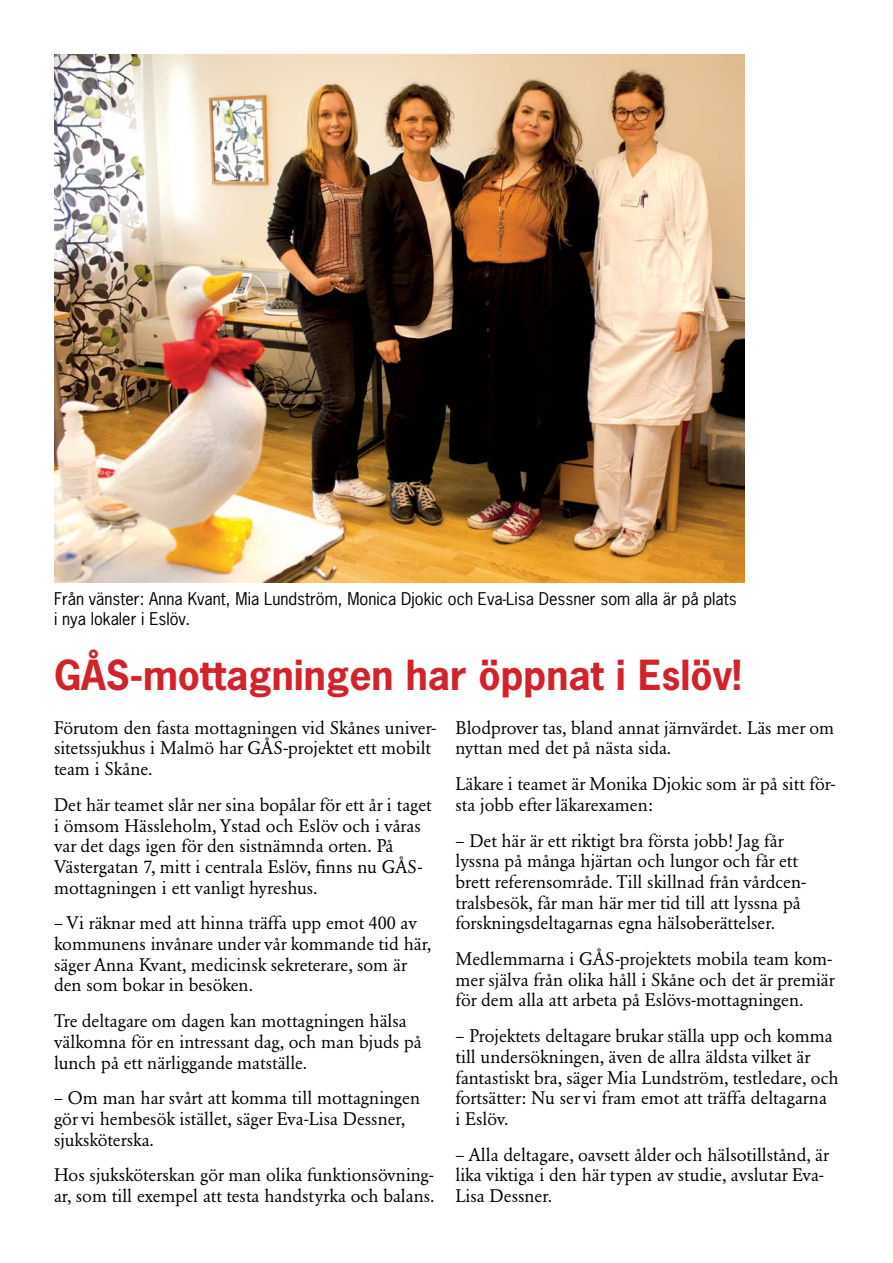
<style>
.page{position:relative;width:893px;height:1263px;background:#fff}
.page>*{position:absolute;margin:0;border:0;box-sizing:border-box;transform-origin:0 0}
.t1{font:700 39px "News Gothic LT";color:#d2232a}
.t2{font:18px/20.7px "Garamond Berth BQ";color:#000}
.t3{font:16.5px/19.8px "News Gothic LT";color:#000}
</style>
<div class="page">
<img style="left:55px;top:54px;width:689px;height:528px">
<p class="t3" style="left:54px;top:589px;width:684px">Från vänster: Anna Kvant, Mia Lundström, Monica Djokic och Eva-Lisa Dessner som alla är på plats i nya lokaler i Eslöv.</p>
<h1 class="t1" style="left:54px;top:650px;width:689px">GÅS-mottagningen har öppnat i Eslöv!</h1>
<p class="t2" style="left:54px;top:717px;width:384px">Förutom den fasta mottagningen vid Skånes univer&shy;sitetssjukhus i Malmö har GÅS-projektet ett mobilt team i Skåne.</p>
<p class="t2" style="left:54px;top:794px;width:379px">Det här teamet slår ner sina bopålar för ett år i taget i ömsom Hässleholm, Ystad och Eslöv och i våras var det dags igen för den sistnämnda orten. På Västergatan 7, mitt i centrala Eslöv, finns nu GÅS&shy;mottagningen i ett vanligt hyreshus.</p>
<p class="t2" style="left:54px;top:913px;width:379px">– Vi räknar med att hinna träffa upp emot 400 av kommunens invånare under vår kommande tid här, säger Anna Kvant, medicinsk sekreterare, som är den som bokar in besöken.</p>
<p class="t2" style="left:54px;top:1011px;width:369px">Tre deltagare om dagen kan mottagningen hälsa välkomna för en intressant dag, och man bjuds på lunch på ett närliggande matställe.</p>
<p class="t2" style="left:54px;top:1088px;width:368px">– Om man har svårt att komma till mottagningen gör vi hembesök istället, säger Eva-Lisa Dessner, sjuksköterska.</p>
<p class="t2" style="left:54px;top:1165px;width:382px">Hos sjuksköterskan gör man olika funktionsövning&shy;ar, som till exempel att testa handstyrka och balans.</p>
<p class="t2" style="left:455px;top:717px;width:380px">Blodprover tas, bland annat järnvärdet. Läs mer om nyttan med det på nästa sida.</p>
<p class="t2" style="left:455px;top:774px;width:381px">Läkare i teamet är Monika Djokic som är på sitt för&shy;sta jobb efter läkarexamen:</p>
<p class="t2" style="left:455px;top:830px;width:352px">– Det här är ett riktigt bra första jobb! Jag får lyssna på många hjärtan och lungor och får ett brett referensområde. Till skillnad från vårdcen&shy;tralsbesök, får man här mer tid till att lyssna på forskningsdeltagarnas egna hälsoberättelser.</p>
<p class="t2" style="left:455px;top:948px;width:381px">Medlemmarna i GÅS-projektets mobila team kom&shy;mer själva från olika håll i Skåne och det är premiär för dem alla att arbeta på Eslövs-mottagningen.</p>
<p class="t2" style="left:455px;top:1026px;width:385px">– Projektets deltagare brukar ställa upp och komma till undersökningen, även de allra äldsta vilket är fantastiskt bra, säger Mia Lundström, testledare, och fortsätter: Nu ser vi fram emot att träffa deltagarna<br>i Eslöv.</p>
<p class="t2" style="left:455px;top:1144px;width:375px">– Alla deltagare, oavsett ålder och hälsotillstånd, är lika viktiga i den här typen av studie, avslutar Eva-<br>Lisa Dessner.</p>
</div>
